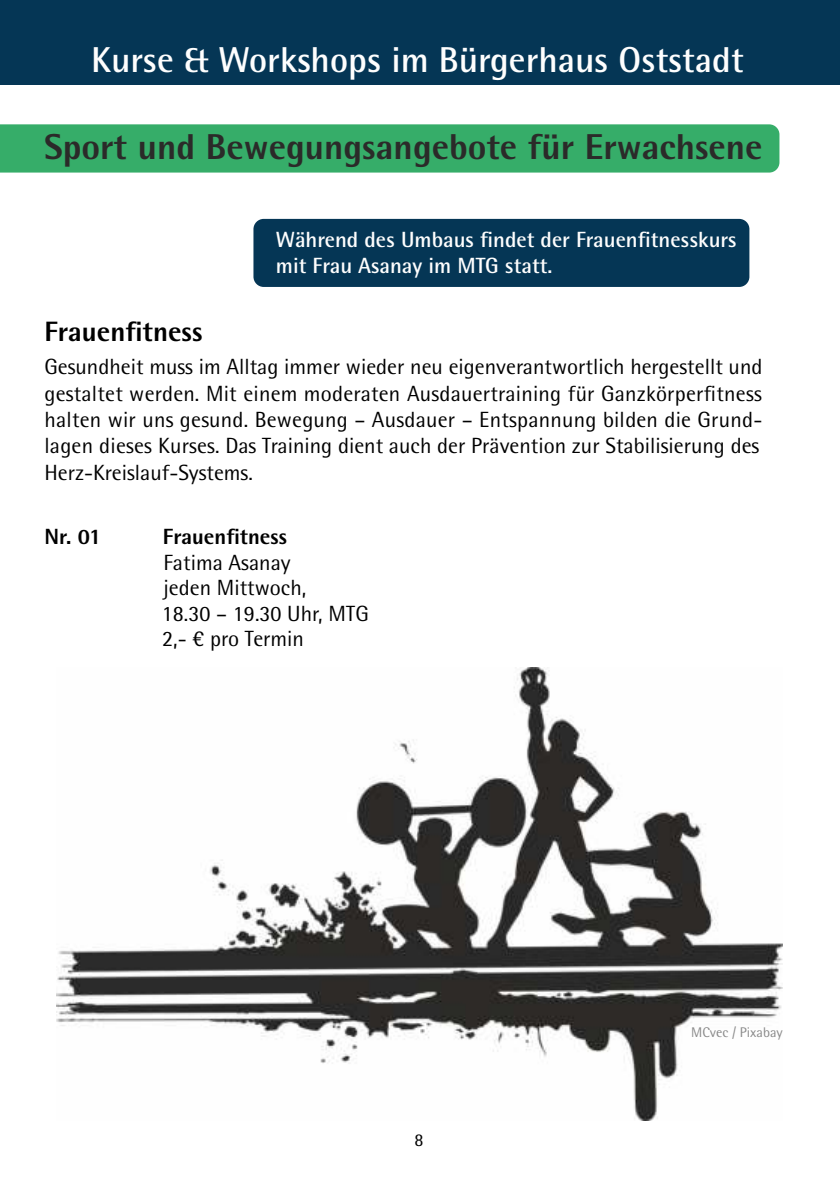
<style>
.page{position:relative;width:840px;height:1191px;background:#fff}
.page>*{position:absolute;margin:0;border:0;box-sizing:border-box;transform-origin:0 0}
.t1{font:800 36px "Rotis Semi Sans Std";color:#2b2a29}
.t2{font:700 36px "Rotis Semi Sans Std";color:#fefefe}
.t3{font:800 28px "Rotis Semi Sans Std";color:#000}
.t4{font:22px/26.4px "Rotis Semi Sans Std";color:#000;text-align:justify}
.t5{font:700 22px/26.4px "Rotis Semi Sans Std";color:#fefefe}
.t6{font:800 22px "Rotis Semi Sans Std";color:#000}
.t7{font:18px "Rotis Semi Sans Std";color:#000}
.t8{font:14px "Rotis Semi Sans Std";color:#898989}
</style>
<div class="page">
<img style="left:56px;top:667px;width:726px;height:453px">
<div style="left:253px;top:219px;width:496px;height:68px;background:#053655;border-radius:10px"></div>
<div style="left:0;top:0;width:839px;height:85px;background:#053655"></div>
<div style="left:0;top:124px;width:779px;height:49px;background:#36ad69"></div>
<h1 class="t2" style="left:91px;top:46px;width:653px">Kurse &amp; Workshops im Bürgerhaus Oststadt</h1>
<h1 class="t1" style="left:44px;top:134px;width:719px">Sport und Bewegungsangebote für Erwachsene</h1>
<p class="t5" style="left:276px;top:229px;width:462px">Während des Umbaus findet der Frauenfitnesskurs mit Frau Asanay im MTG statt.</p>
<p class="t3" style="left:44px;top:321px;width:159px">Frauenfitness</p>
<p class="t4" style="left:44px;top:356px;width:719px">Gesundheit muss im Alltag immer wieder neu eigenverantwortlich hergestellt und gestaltet werden. Mit einem moderaten Ausdauertraining für Ganzkörperfitness halten wir uns gesund. Bewegung – Ausdauer – Entspannung bilden die Grund&shy;lagen dieses Kurses. Das Training dient auch der Prävention zur Stabilisierung des</p>
<p class="t4" style="left:44px;top:462px;width:210px">Herz-Kreislauf-Systems.</p>
<p class="t6" style="left:44px;top:528px;width:59px">Nr. 01</p>
<p class="t6" style="left:163px;top:528px;width:126px">Frauenfitness</p>
<p class="t4" style="left:162px;top:552px;width:208px;line-height:25.4px;text-align:left">Fatima Asanay<br>jeden Mittwoch,<br>18.30 – 19.30 Uhr, MTG<br>2,- € pro Termin</p>
<p class="t7" style="left:414px;top:1133px;width:11px">8</p>
<p class="t8" style="left:690px;top:1026px;width:93px">MCvec / Pixabay</p>
</div>
